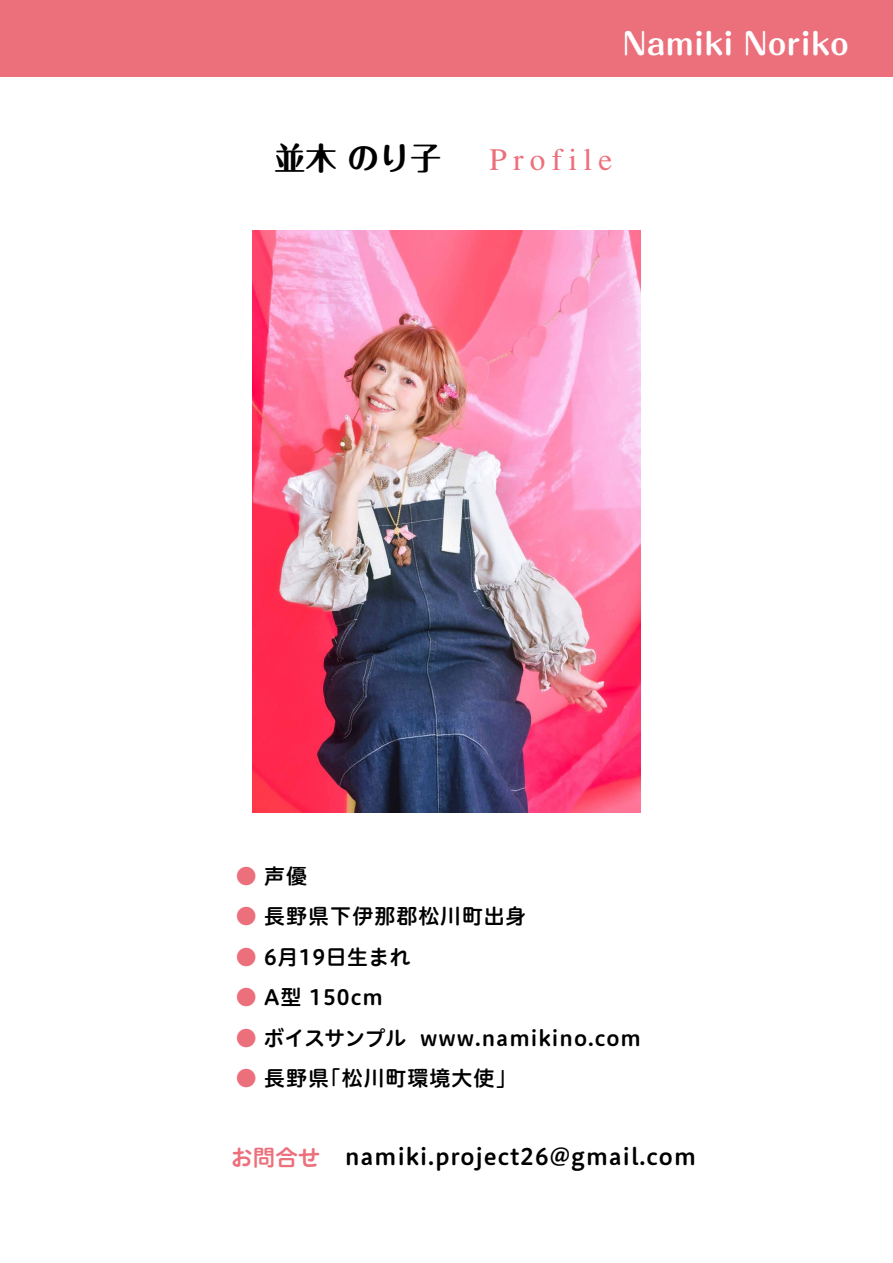
<style>
.page{position:relative;width:893px;height:1263px;background:#fff}
.page>*{position:absolute;margin:0;border:0;box-sizing:border-box;transform-origin:0 0}
.t1{font:300 31.35px "Ryumin";letter-spacing:.2em;color:#ec707c}
.t2{font:700 31.35px "Maru Fo Pro";color:#000}
.t3{font:700 29.85px "Maru Fo Pro";color:#fff}
.t4{font:22.5px "Hiragino UD Sans R Std N W6";letter-spacing:.05em;color:#000}
.t5{font:21px "Hiragino UD Sans R Std N W6";letter-spacing:.05em;color:#000}
.t6{font:21px "Hiragino UD Sans R Std N W6";letter-spacing:.015em;color:#000}
.s1{color:#ec707c}
</style>
<div class="page">
<div style="left:0;top:0;width:893px;height:77px;background:#ec707c"></div>
<img style="left:253px;top:230px;width:387px;height:582px">
<h2 class="t3" style="left:622px;top:20px;width:228px">Namiki Noriko</h2>
<h1 class="t2" style="left:274px;top:133px;width:169px">並木 のり子</h1>
<h1 class="t1" style="left:490px;top:141px;width:124px">Profile</h1>
<p class="t5" style="left:236px;top:860px;width:73px"><span class="s1">●</span> 声優</p>
<p class="t5" style="left:236px;top:900px;width:292px"><span class="s1">●</span> 長野県下伊那郡松川町出身</p>
<p class="t6" style="left:236px;top:941px;width:176px"><span class="s1">●</span> 6月19日生まれ</p>
<p class="t5" style="left:236px;top:981px;width:149px"><span class="s1">●</span> A型 150cm</p>
<p class="t5" style="left:236px;top:1022px;width:407px"><span class="s1">●</span> ボイスサンプル www.namikino.com</p>
<p class="t5" style="left:236px;top:1062px;width:282px"><span class="s1">●</span> 長野県「松川町環境大使」</p>
<p class="t4" style="left:230px;top:1139px;width:467px"><span class="s1">お問合せ</span> namiki.project26@gmail.com</p>
</div>
